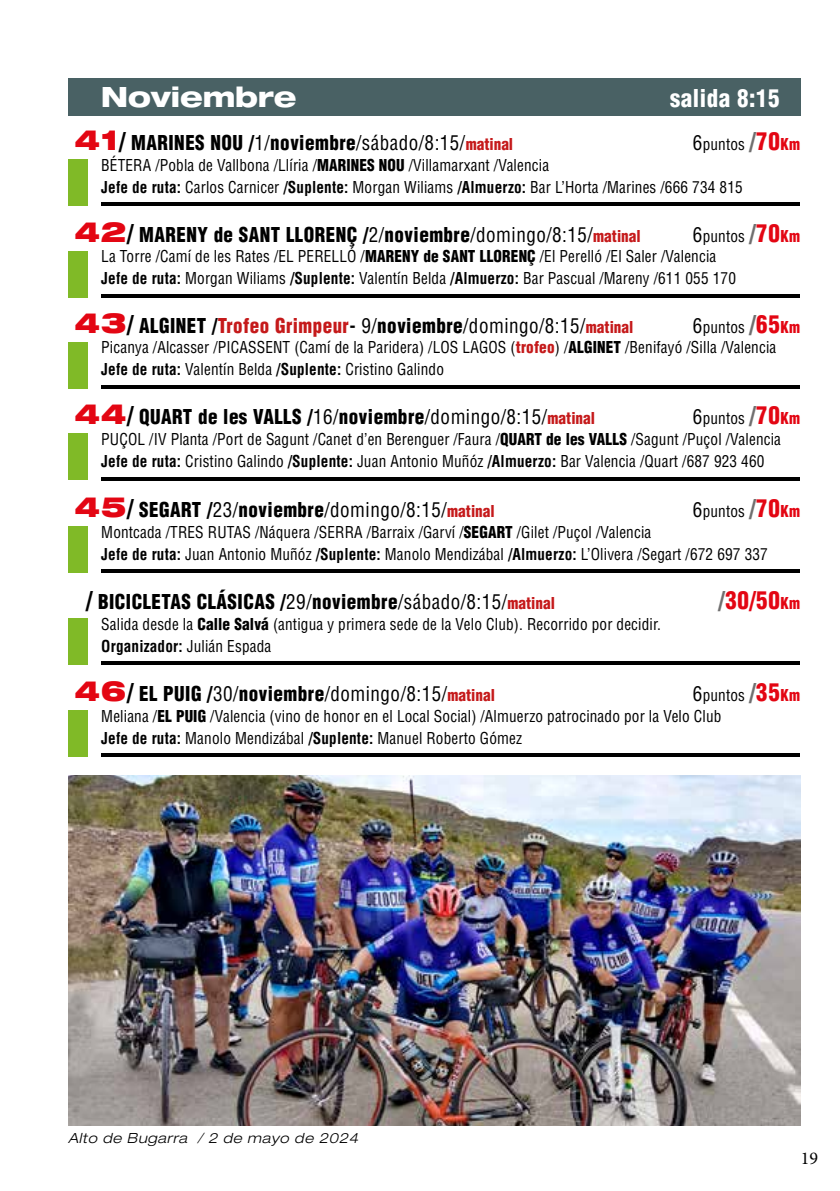
<style>
.page{position:relative;width:840px;height:1191px;background:#fff}
.page>*{position:absolute;margin:0;border:0;box-sizing:border-box;transform-origin:0 0}
.t1{font:800 expanded 28px "Helvetica Neue";letter-spacing:-.005em;color:#fff}
.t2{font:900 condensed 24px "Helvetica";letter-spacing:.025em;color:#fff;scale:.95 1}
.t3{font:900 condensed 24px "Helvetica";color:#e30613;scale:.95 1}
.t4{font:900 condensed 20px "Helvetica";letter-spacing:.025em;color:#000;scale:.95 1}
.t5{font:condensed 20px "Helvetica";letter-spacing:.025em;color:#000;scale:.95 1}
.t6{font:18px "Minion Pro";color:#000}
.t7{font:condensed 16px/21.4px "Helvetica";letter-spacing:.01em;color:#000;scale:.95 1}
.t8{font:italic 300 expanded 14px "Helvetica Neue";letter-spacing:.05em;color:#000}
.s1{font-family:"Helvetica Neue";font-stretch:expanded;font-size:28px;color:#e30613}
.s2{font-size:24px}
.s3{font-weight:400}
.s4{font-size:16px;color:#c51a1b}
.s5{font-size:20px}
.s6{font-weight:900;font-size:24px;color:#706f6f}
.s7{font-weight:900;font-size:24px;color:#e30613}
.s8{font-weight:900;color:#e30613}
.s9{font-weight:900}
.s10{font-weight:700}
.s11{color:#c51a1b}
.s12{font-weight:900;color:#c51a1b}
.s13{font-family:"Helvetica Neue";font-weight:900;font-stretch:expanded;font-size:28px;color:#e30613}
.s14{font-weight:900;font-size:24px}
.s15{font-weight:900;font-size:16px;color:#c51a1b}
.s16{color:#706f6f}
.s17{font-size:16px}
</style>
<div class="page">
<img style="left:68px;top:775px;width:731px;height:350px">
<div style="left:68px;top:79px;width:731px;height:37px;background:#496164"></div>
<hr style="left:101px;top:202px;width:698px;height:4px;background:#000">
<div style="left:68px;top:159px;width:20px;height:47px;background:#80ba27"></div>
<hr style="left:101px;top:385px;width:698px;height:3px;background:#000">
<div style="left:68px;top:342px;width:20px;height:46px;background:#80ba27"></div>
<hr style="left:101px;top:294px;width:698px;height:3px;background:#000">
<div style="left:68px;top:251px;width:20px;height:46px;background:#80ba27"></div>
<hr style="left:101px;top:477px;width:698px;height:3px;background:#000">
<div style="left:68px;top:433px;width:20px;height:47px;background:#80ba27"></div>
<hr style="left:101px;top:570px;width:698px;height:3px;background:#000">
<div style="left:68px;top:526px;width:20px;height:47px;background:#80ba27"></div>
<hr style="left:101px;top:753px;width:698px;height:3px;background:#000">
<div style="left:68px;top:710px;width:20px;height:46px;background:#80ba27"></div>
<hr style="left:101px;top:661px;width:698px;height:3px;background:#000">
<div style="left:68px;top:618px;width:20px;height:46px;background:#80ba27"></div>
<h1 class="t1" style="left:101px;top:79px;width:197px">Noviembre</h1>
<h2 class="t2" style="left:669px;top:83px;width:117px">salida 8:15</h2>
<p class="t4" style="left:74px;top:130px;width:463px"><span class="s1">41</span><span class="s2">/</span> MARINES NOU /<span class="s3">1/</span>noviembre<span class="s3">/sábado/8:15/</span><span class="s4">matinal</span></p>
<p class="t7" style="left:692px;top:133px;width:115px"><span class="s5">6</span>puntos <span class="s6">/</span><span class="s7">70</span><span class="s8">Km</span></p>
<p class="t7" style="left:101px;top:153px;width:676px;line-height:22px">BÉTERA /Pobla de Vallbona /Llíria /<span class="s9">MARINES NOU</span> /Villamarxant /Valencia<br><span class="s10">Jefe de ruta:</span> Carlos Carnicer <span class="s10">/Suplente:</span> Morgan Wiliams <span class="s10">/Almuerzo:</span> Bar L’Horta /Marines /666 734 815</p>
<p class="t4" style="left:74px;top:222px;width:597px"><span class="s1">42</span><span class="s2">/</span> MARENY de SANT LLORENÇ /<span class="s3">2/</span>noviembre<span class="s3">/domingo/8:15/</span><span class="s4">matinal</span></p>
<p class="t7" style="left:101px;top:225px;width:736px;text-indent:591px"><span class="s5">6</span>puntos <span class="s6">/</span><span class="s7">70</span><span class="s8">Km<br></span>La Torre /Camí de les Rates /EL PERELLÓ /<span class="s9">MARENY de SANT LLORENÇ</span> /El Perelló /El Saler /Valencia<br><span class="s10">Jefe de ruta:</span> Morgan Wiliams <span class="s10">/Suplente:</span> Valentín Belda <span class="s10">/Almuerzo:</span> Bar Pascual /Mareny /611 055 170</p>
<p class="t4" style="left:74px;top:313px;width:589px"><span class="s1">43</span><span class="s2">/</span> ALGINET /<span class="s11">Trofeo Grimpeur</span><span class="s10">-</span> <span class="s3">9/</span>noviembre<span class="s3">/domingo/8:15/</span><span class="s4">matinal</span></p>
<p class="t7" style="left:101px;top:316px;width:736px;text-indent:591px"><span class="s5">6</span>puntos <span class="s6">/</span><span class="s7">65</span><span class="s8">Km<br></span>Picanya /Alcasser /PICASSENT (Camí de la Paridera) /LOS LAGOS (<span class="s12">trofeo</span>) /<span class="s9">ALGINET</span> /Benifayó /Silla /Valencia<br><span class="s10">Jefe de ruta:</span> Valentín Belda <span class="s10">/Suplente:</span> Cristino Galindo</p>
<p class="t4" style="left:74px;top:404px;width:549px"><span class="s1">44</span><span class="s2">/</span> QUART de les VALLS /<span class="s3">16/</span>noviembre<span class="s3">/domingo/8:15/</span><span class="s4">matinal</span></p>
<p class="t7" style="left:101px;top:407px;width:736px;text-indent:591px"><span class="s5">6</span>puntos <span class="s6">/</span><span class="s7">70</span><span class="s8">Km<br></span>PUÇOL /IV Planta /Port de Sagunt /Canet d’en Berenguer /Faura /<span class="s9">QUART de les VALLS</span> /Sagunt /Puçol /Valencia<br><span class="s10">Jefe de ruta:</span> Cristino Galindo <span class="s10">/Suplente:</span> Juan Antonio Muñóz <span class="s10">/Almuerzo:</span> Bar Valencia /Quart /687 923 460</p>
<p class="t5" style="left:74px;top:497px;width:443px"><span class="s13">45</span><span class="s14">/</span> <span class="s9">SEGART /</span>23/<span class="s9">noviembre</span>/domingo/8:15/<span class="s15">matinal</span></p>
<p class="t7" style="left:692px;top:500px;width:115px"><span class="s5">6</span>puntos <span class="s6">/</span><span class="s7">70</span><span class="s8">Km</span></p>
<p class="t7" style="left:101px;top:521px;width:702px;line-height:22px">Montcada /TRES RUTAS /Náquera /SERRA /Barraix /Garví /<span class="s9">SEGART</span> /Gilet /Puçol /Valencia<br><span class="s10">Jefe de ruta:</span> Juan Antonio Muñóz <span class="s10">/Suplente:</span> Manolo Mendizábal <span class="s10">/Almuerzo:</span> L’Olivera /Segart /672 697 337</p>
<p class="t4" style="left:86px;top:589px;width:495px"><span class="s2">/</span> BICICLETAS CLÁSICAS /<span class="s3">29/</span>noviembre<span class="s3">/sábado/8:15/</span><span class="s4">matinal</span></p>
<h2 class="t3" style="left:718px;top:585px;width:88px"><span class="s16">/</span>30/50<span class="s17">Km</span></h2>
<p class="t7" style="left:101px;top:612px;width:590px;line-height:22px">Salida desde la <span class="s9">Calle Salvá</span> (antigua y primera sede de la Velo Club). Recorrido por decidir.<br><span class="s10">Organizador:</span> Julián Espada</p>
<p class="t5" style="left:74px;top:681px;width:444px"><span class="s13">46</span><span class="s14">/</span> <span class="s9">EL PUIG /</span>30/<span class="s9">noviembre</span>/domingo/8:15/<span class="s15">matinal</span></p>
<p class="t7" style="left:101px;top:684px;width:736px;text-indent:591px"><span class="s5">6</span>puntos <span class="s6">/</span><span class="s7">35</span><span class="s8">Km<br></span>Meliana /<span class="s9">EL PUIG</span> /Valencia (vino de honor en el Local Social) /Almuerzo patrocinado por la Velo Club<br><span class="s10">Jefe de ruta:</span> Manolo Mendizábal <span class="s10">/Suplente:</span> Manuel Roberto Gómez</p>
<p class="t8" style="left:68px;top:1130px;width:291px">Alto de Bugarra / 2 de mayo de 2024</p>
<p class="t6" style="left:800px;top:1146px;width:19px">19</p>
</div>
